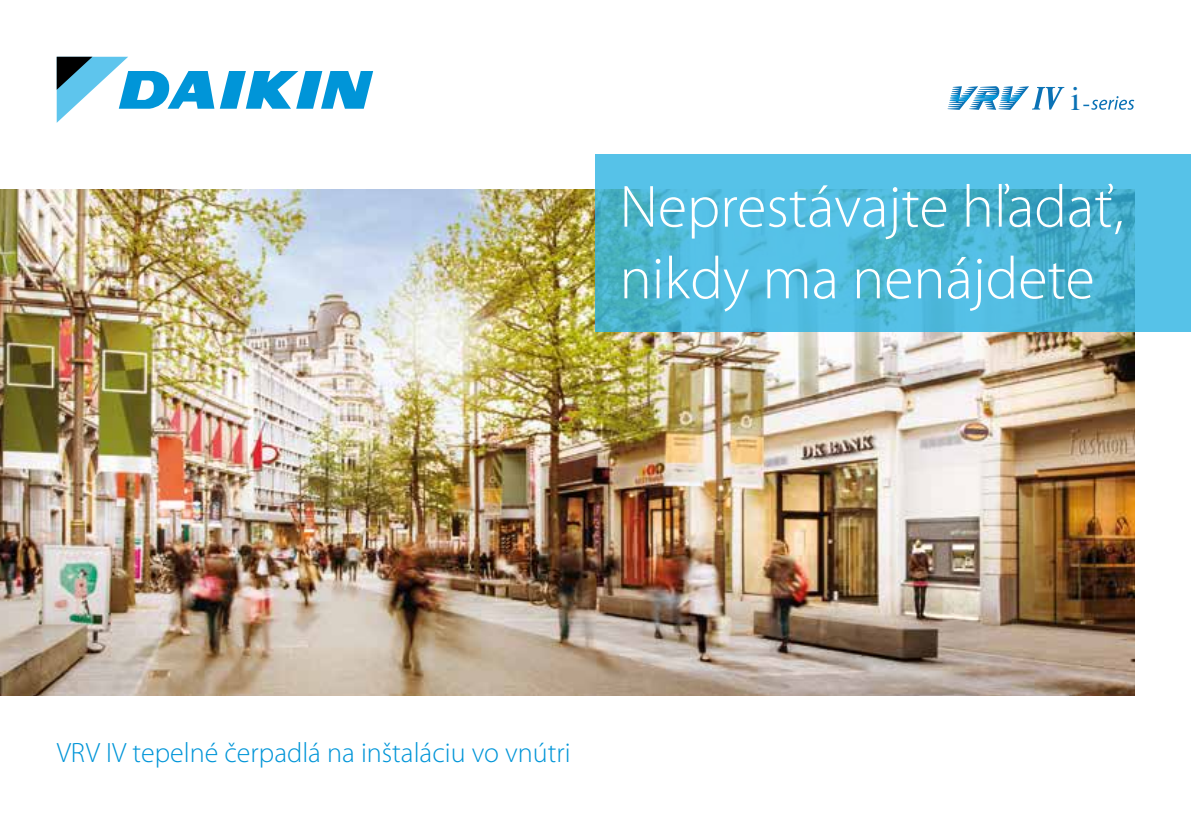
<style>
.page{position:relative;width:1191px;height:840px;background:#fff}
.page>*{position:absolute;margin:0;border:0;box-sizing:border-box;transform-origin:0 0}
.t1{font:300 60px/71.6px "Myriad Pro";color:#fff}
.t2{font:33.8px "Times";color:#0b72b5}
.t3{font:300 28px "Myriad Pro";color:#0095d8}
</style>
<div class="page">
<img style="left:0;top:189px;width:1134px;height:506px">
<svg style="left:1083px;top:96px;width:51px;height:14px"></svg>
<svg style="left:947px;top:86px;width:117px;height:24px"></svg>
<svg style="left:220px;top:71px;width:153px;height:38px"></svg>
<svg style="left:57px;top:57px;width:157px;height:66px"></svg>
<svg style="left:595px;top:154px;width:596px;height:178px;fill:#54bfe4"></svg>
<p class="t2" style="left:1070px;top:67px;width:11px">i</p>
<h1 class="t1" style="left:619px;top:172px;width:506px">Neprestávajte hľadať, nikdy ma nenájdete</h1>
<p class="t3" style="left:57px;top:736px;width:515px">VRV IV tepelné čerpadlá na inštaláciu vo vnútri</p>
</div>
